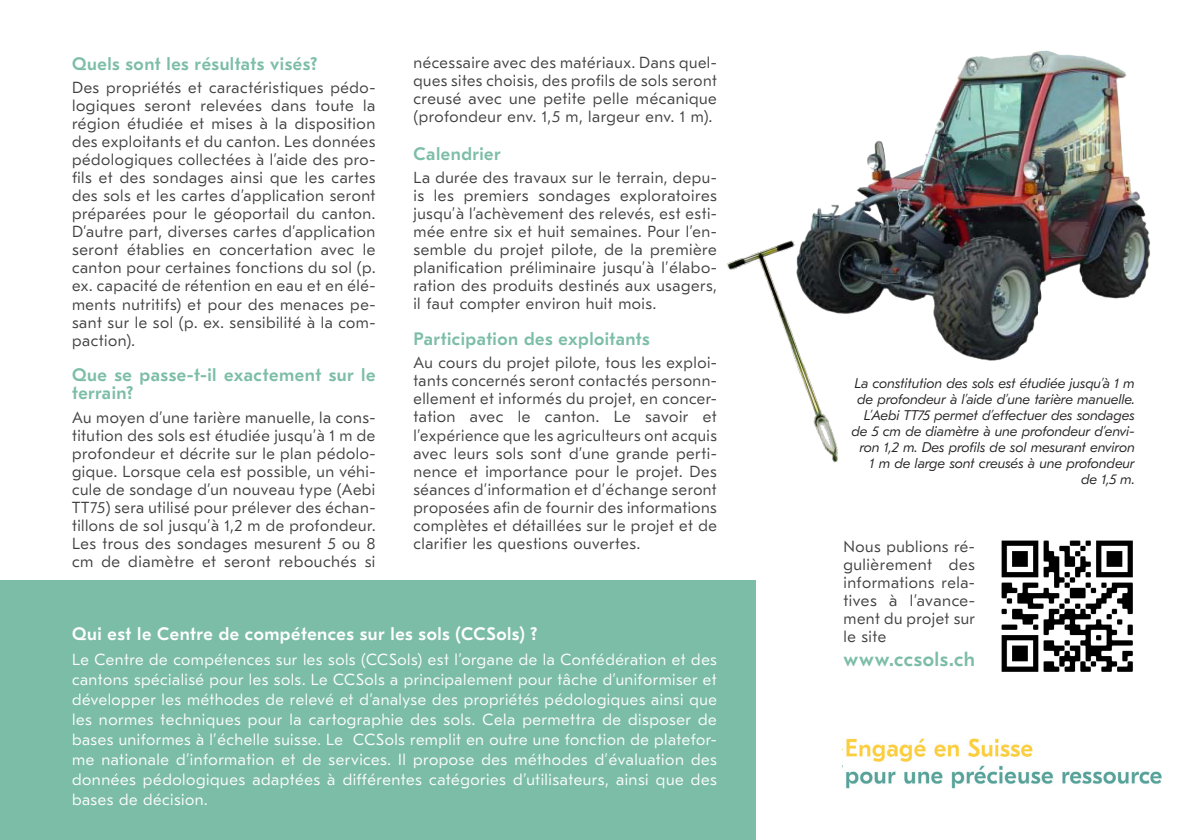
<style>
.page{position:relative;width:1191px;height:840px;background:#fff}
.page>*{position:absolute;margin:0;border:0;box-sizing:border-box;transform-origin:0 0}
._07_Subtitel{font:500 20px "GT Eesti Text";letter-spacing:.025em;color:#7cbda8}
._07_Subtitel-2{font:500 18px/18px "GT Eesti Text";letter-spacing:.025em;color:#7cbda8}
._07_Subtitel-3{font:500 18px "GT Eesti Text";letter-spacing:.03em;color:#fff}
._07_Subtitel-4{font:300 16px/18px "GT Eesti Text";letter-spacing:.03em;color:#3e3e3f;text-align:justify}
._07_Subtitel-5{font:300 16px/20px "GT Eesti Text";letter-spacing:.03em;color:#fff;text-align:justify}
.t1{font:italic 300 14px/16px "GT Eesti Text";color:#231f20;text-align:right}
</style>
<div class="page">
<div style="left:0;top:580px;width:755px;height:259px;background:#7cbda8"></div>
<img style="left:1001px;top:540px;width:132px;height:132px">
<img style="left:727px;top:242px;width:112px;height:221px">
<img style="left:787px;top:50px;width:364px;height:319px">
<img style="left:846px;top:738px;width:316px;height:51px">
<p class="_07_Subtitel-2" style="left:72px;top:55px;width:247px">Quels sont les résultats visés?</p>
<p class="_07_Subtitel-4" style="left:72px;top:79px;width:305px">Des propriétés et caractéristiques pédo&shy;logiques seront relevées dans toute la région étudiée et mises à la disposition des exploitants et du canton. Les données pédologiques collectées à l’aide des pro&shy;fils et des sondages ainsi que les cartes des sols et les cartes d’application seront préparées pour le géoportail du canton.<br>D’autre part, diverses cartes d’application seront établies en concertation avec le canton pour certaines fonctions du sol (p. ex. capacité de rétention en eau et en élé&shy;ments nutritifs) et pour des menaces pe&shy;sant sur le sol (p. ex. sensibilité à la com&shy;paction).</p>
<p class="_07_Subtitel-2" style="left:72px;top:366px;width:305px">Que se passe-t-il exactement sur le terrain?</p>
<p class="_07_Subtitel-4" style="left:72px;top:408px;width:305px">Au moyen d’une tarière manuelle, la cons&shy;titution des sols est étudiée jusqu’à 1 m de profondeur et décrite sur le plan pédolo&shy;gique. Lorsque cela est possible, un véhi&shy;cule de sondage d’un nouveau type (Aebi TT75) sera utilisé pour prélever des échan&shy;tillons de sol jusqu’à 1,2 m de profondeur.<br>Les trous des sondages mesurent 5 ou 8 cm de diamètre et seront rebouchés si</p>
<p class="_07_Subtitel-4" style="left:413px;top:54px;width:305px">nécessaire avec des matériaux. Dans quel&shy;ques sites choisis, des profils de sols seront creusé avec une petite pelle mécanique (profondeur env. 1,5 m, largeur env. 1 m).</p>
<p class="_07_Subtitel-2" style="left:413px;top:145px;width:89px">Calendrier</p>
<p class="_07_Subtitel-4" style="left:413px;top:169px;width:305px">La durée des travaux sur le terrain, depu&shy;is les premiers sondages exploratoires jusqu’à l’achèvement des relevés, est esti&shy;mée entre six et huit semaines. Pour l’en&shy;semble du projet pilote, de la première planification préliminaire jusqu’à l’élabo&shy;ration des produits destinés aux usagers, il faut compter environ huit mois.</p>
<p class="_07_Subtitel-2" style="left:413px;top:330px;width:238px">Participation des exploitants</p>
<p class="_07_Subtitel-4" style="left:413px;top:354px;width:305px">Au cours du projet pilote, tous les exploi&shy;tants concernés seront contactés personn&shy;ellement et informés du projet, en concer&shy;tation avec le canton. Le savoir et l’expérience que les agriculteurs ont acquis avec leurs sols sont d’une grande perti&shy;nence et importance pour le projet. Des séances d’information et d’échange seront proposées afin de fournir des informations complètes et détaillées sur le projet et de clarifier les questions ouvertes.</p>
<p class="_07_Subtitel-3" style="left:72px;top:623px;width:467px">Qui est le Centre de compétences sur les sols (CCSols) ?</p>
<p class="_07_Subtitel-5" style="left:72px;top:649px;width:646px">Le Centre de compétences sur les sols (CCSols) est l’organe de la Confédération et des cantons spécialisé pour les sols. Le CCSols a principalement pour tâche d’uniformiser et développer les méthodes de relevé et d’analyse des propriétés pédologiques ainsi que les normes techniques pour la cartographie des sols. Cela permettra de disposer de bases uniformes à l’échelle suisse. Le CCSols remplit en outre une fonction de platefor&shy;me nationale d’information et de services. Il propose des méthodes d’évaluation des données pédologiques adaptées à différentes catégories d’utilisateurs, ainsi que des bases de décision.</p>
<p class="t1" style="left:851px;top:375px;width:285px">La constitution des sols est étudiée jusqu’à 1 m de profondeur à l’aide d’une tarière manuelle.<br>L’Aebi TT75 permet d’effectuer des sondages de 5 cm de diamètre à une profondeur d’envi&shy;ron 1,2 m. Des profils de sol mesurant environ 1 m de large sont creusés à une profondeur de 1,5 m.</p>
<p class="_07_Subtitel-4" style="left:843px;top:537px;width:133px">Nous publions ré&shy;gulièrement des informations rela&shy;tives à l’avance&shy;ment du projet sur le site</p>
<p class="_07_Subtitel" style="left:843px;top:647px;width:133px">www.ccsols.ch</p>
</div>
